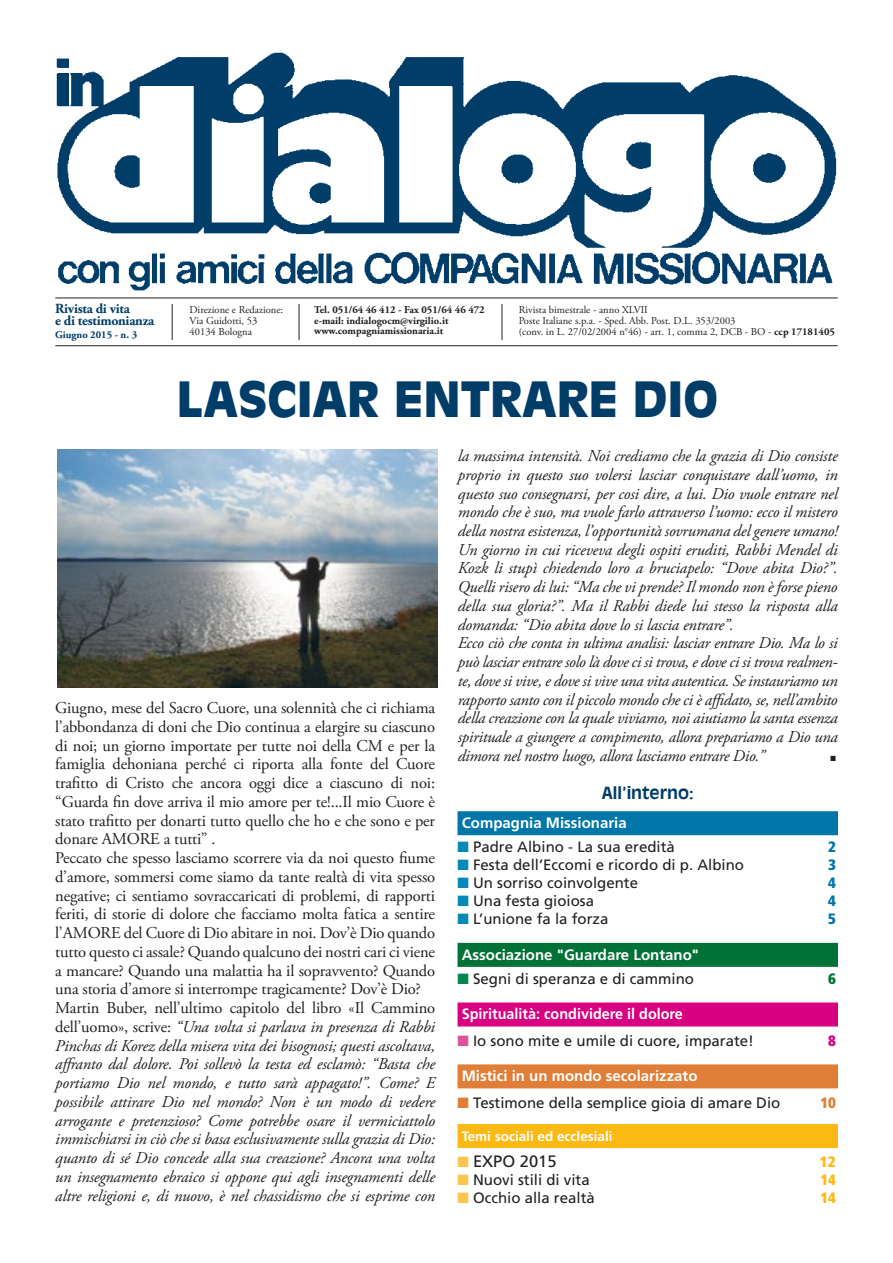
<style>
.page{position:relative;width:893px;height:1263px;background:#fff}
.page>*{position:absolute;margin:0;border:0;box-sizing:border-box;transform-origin:0 0}
.t1{font:900 48px "Antique Olive";color:#003d68}
.t2{font:16.5px/18.8px "Adobe Garamond Pro";letter-spacing:-.01em;color:#231f20}
.t3{font:italic 16.5px/18.8px "Adobe Garamond Pro";letter-spacing:-.01em;color:#231f20}
.t4{font:700 16.5px "Antique Olive";color:#003d68}
.t5{font:16.5px "Frutiger";color:#231f20}
.t6{font:15px "Frutiger";color:#231f20}
.t7{font:700 15px "Frutiger";color:#fff}
.t8{font:700 15px "Frutiger";color:#fff;scale:.96 1}
.t9{font:900 condensed 15px "Frutiger";color:#fdb913}
.t10{font:900 condensed 15px "Frutiger";color:#0076a9}
.t11{font:900 condensed 15px "Frutiger";color:#e07e37}
.t12{font:900 condensed 15px "Frutiger";color:#007236}
.t13{font:900 condensed 15px "Frutiger";color:#d60080}
.t14{font:700 13.95px/12.6px "Adobe Garamond Pro";letter-spacing:-.02em;color:#003d68}
.t15{font:700 13.5px "Frutiger";color:#fff}
.t16{font:10.5px/10.8px "Adobe Garamond Pro";color:#231f20}
.t17{font:700 10.5px/10.8px "Adobe Garamond Pro";color:#231f20}
.t18{font:700 10.5px "Adobe Garamond Pro";color:#003d68}
.t19{font:7.5px "Zapf Dingbats ITC";color:#231f20;scale:.95 1}
.s1{font-weight:700}
.s2{font-style:italic}
.s3{color:#0088b8}
.s4{color:#00854f}
.s5{color:#dd5395}
.s6{color:#e07e37}
.s7{color:#fec54e}
</style>
<div class="page">
<img style="left:56px;top:52px;width:781px;height:239px">
<hr style="left:172px;top:304px;width:1px;height:36px;background:#231f20">
<hr style="left:299px;top:304px;width:1px;height:36px;background:#231f20">
<hr style="left:502px;top:304px;width:1px;height:36px;background:#231f20">
<hr style="left:55px;top:345px;width:783px;height:1px;background:#231f20">
<hr style="left:55px;top:298px;width:783px;height:1px;background:#231f20">
<div style="left:457px;top:811px;width:381px;height:24px;background:#0076a9"></div>
<div style="left:457px;top:943px;width:381px;height:24px;background:#007236"></div>
<div style="left:457px;top:1002px;width:381px;height:24px;background:#d60080"></div>
<div style="left:457px;top:1064px;width:381px;height:24px;background:#e07e37"></div>
<div style="left:457px;top:1124px;width:381px;height:24px;background:#fdb913"></div>
<img style="left:57px;top:449px;width:381px;height:238px">
<p class="t14" style="left:55px;top:302px;width:101px">Rivista di vita<br>e di testimonianza</p>
<p class="t18" style="left:55px;top:329px;width:83px">Giugno 2015 - n. 3</p>
<p class="t16" style="left:190px;top:305px;width:95px">Direzione e Redazione:<br>Via Guidotti, 53<br>40134 Bologna</p>
<p class="t17" style="left:314px;top:304px;width:172px">Tel. 051/64 46 412 - Fax 051/64 46 472 e-mail: indialogocm@virgilio.it www.compagniamissionaria.it</p>
<p class="t16" style="left:519px;top:305px;width:318px">Rivista bimestrale - anno XLVII<br>Poste Italiane s.p.a. - Sped. Abb. Post. D.L. 353/2003<br>(conv. in L. 27/02/2004 n°46) - art. 1, comma 2, DCB - BO - <span class="s1">ccp 17181405</span></p>
<h1 class="t1" style="left:177px;top:371px;width:543px">LASCIAR ENTRARE DIO</h1>
<p class="t2" style="left:55px;top:699px;width:381px">Giugno, mese del Sacro Cuore, una solennità che ci richiama l’abbondanza di doni che Dio continua a elargire su ciascuno di noi; un giorno importate per tutte noi della CM e per la famiglia dehoniana perché ci riporta alla fonte del Cuore trafitto di Cristo che ancora oggi dice a ciascuno di noi: “Guarda fin dove arriva il mio amore per te!...Il mio Cuore è stato trafitto per donarti tutto quello che ho e che sono e per donare AMORE a tutti” .<br>Peccato che spesso lasciamo scorrere via da noi questo fiume d’amore, sommersi come siamo da tante realtà di vita spesso negative; ci sentiamo sovraccaricati di problemi, di rapporti feriti, di storie di dolore che facciamo molta fatica a sentire l’AMORE del Cuore di Dio abitare in noi. Dov’è Dio quando tutto questo ci assale? Quando qualcuno dei nostri cari ci viene a mancare? Quando una malattia ha il sopravvento? Quando una storia d’amore si interrompe tragicamente? Dov’è Dio?<br>Martin Buber, nell’ultimo capitolo del libro «Il Cammino dell’uomo», scrive: <span class="s2">“Una volta si parlava in presenza di Rabbi Pinchas di Korez della misera vita dei bisognosi; questi ascoltava, affranto dal dolore. Poi sollevò la testa ed esclamò: “Basta che portiamo Dio nel mondo, e tutto sarà appagato!”. Come? E possibile attirare Dio nel mondo? Non è un modo di vedere arrogante e pretenzioso? Come potrebbe osare il vermiciattolo immischiarsi in ciò che si basa esclusivamente sulla grazia di Dio: quanto di sé Dio concede alla sua creazione? Ancora una volta un insegnamento ebraico si oppone qui agli insegnamenti delle altre religioni e, di nuovo, è nel chassidismo che si esprime con</span></p>
<p class="t3" style="left:458px;top:447px;width:381px">la massima intensità. Noi crediamo che la grazia di Dio consiste proprio in questo suo volersi lasciar conquistare dall’uomo, in questo suo consegnarsi, per cosi dire, a lui. Dio vuole entrare nel mondo che è suo, ma vuole farlo attraverso l’uomo: ecco il mistero della nostra esistenza, l’opportunità sovrumana del genere umano!<br>Un giorno in cui riceveva degli ospiti eruditi, Rabbi Mendel di Kozk li stupì chiedendo loro a bruciapelo: “Dove abita Dio?”.<br>Quelli risero di lui: “Ma che vi prende? Il mondo non è forse pieno della sua gloria?”. Ma il Rabbi diede lui stesso la risposta alla domanda: “Dio abita dove lo si lascia entrare”.<br>Ecco ciò che conta in ultima analisi: lasciar entrare Dio. Ma lo si può lasciar entrare solo là dove ci si trova, e dove ci si trova realmen&shy;te, dove si vive, e dove si vive una vita autentica. Se instauriamo un rapporto santo con il piccolo mondo che ci è affidato, se, nell’ambito della creazione con la quale viviamo, noi aiutiamo la santa essenza spirituale a giungere a compimento, allora prepariamo a Dio una dimora nel nostro luogo, allora lasciamo entrare Dio.”</p>
<p class="t19" style="left:830px;top:755px;width:7px">■</p>
<p class="t4" style="left:602px;top:783px;width:93px">All’interno:</p>
<p class="t7" style="left:462px;top:814px;width:167px">Compagnia Missionaria</p>
<p class="t6" style="left:458px;top:838px;width:219px"><span class="s3">■</span> Padre Albino - La sua eredità</p>
<p class="t10" style="left:828px;top:838px;width:9px">2</p>
<p class="t6" style="left:458px;top:856px;width:288px"><span class="s3">■</span> Festa dell’Eccomi e ricordo di p. Albino</p>
<p class="t10" style="left:828px;top:856px;width:9px">3</p>
<p class="t6" style="left:458px;top:874px;width:182px"><span class="s3">■</span> Un sorriso coinvolgente</p>
<p class="t10" style="left:828px;top:874px;width:9px">4</p>
<p class="t6" style="left:458px;top:892px;width:138px"><span class="s3">■</span> Una festa gioiosa</p>
<p class="t10" style="left:828px;top:892px;width:9px">4</p>
<p class="t6" style="left:458px;top:910px;width:152px"><span class="s3">■</span> L’unione fa la forza</p>
<p class="t10" style="left:828px;top:910px;width:9px">5</p>
<p class="t7" style="left:462px;top:945px;width:239px">Associazione "Guardare Lontano"</p>
<p class="t6" style="left:458px;top:970px;width:238px"><span class="s4">■</span> Segni di speranza e di cammino</p>
<p class="t12" style="left:828px;top:970px;width:9px">6</p>
<p class="t8" style="left:462px;top:1005px;width:232px">Spiritualità: condividere il dolore</p>
<p class="t6" style="left:457px;top:1032px;width:298px"><span class="s5">■</span> Io sono mite e umile di cuore, imparate!</p>
<p class="t13" style="left:828px;top:1031px;width:9px">8</p>
<p class="t7" style="left:462px;top:1067px;width:237px">Mistici in un mondo secolarizzato</p>
<p class="t6" style="left:457px;top:1094px;width:324px"><span class="s6">■</span> Testimone della semplice gioia di amare Dio</p>
<p class="t11" style="left:820px;top:1093px;width:17px">10</p>
<p class="t15" style="left:462px;top:1128px;width:152px">Temi sociali ed ecclesiali</p>
<p class="t5" style="left:457px;top:1152px;width:101px"><span class="s7">■</span> EXPO 2015</p>
<p class="t9" style="left:820px;top:1153px;width:17px">12</p>
<p class="t6" style="left:457px;top:1171px;width:134px"><span class="s7">■</span> Nuovi stili di vita</p>
<p class="t9" style="left:820px;top:1171px;width:17px">14</p>
<p class="t6" style="left:457px;top:1189px;width:139px"><span class="s7">■</span> Occhio alla realtà</p>
<p class="t9" style="left:820px;top:1189px;width:17px">14</p>
</div>
